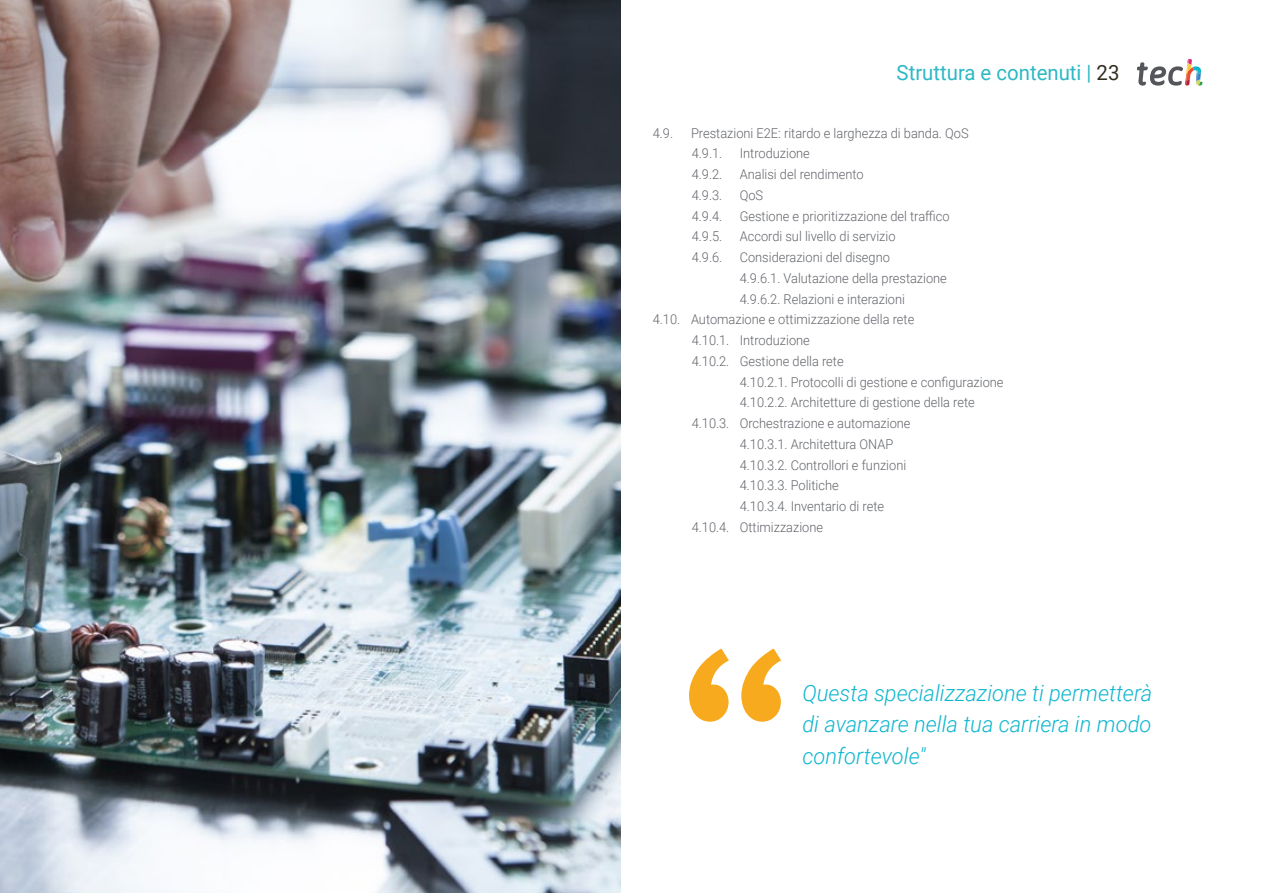
<style>
.page{position:relative;width:1263px;height:893px;background:#fff}
.page>*{position:absolute;margin:0;border:0;box-sizing:border-box;transform-origin:0 0}
.t1{font:italic 300 22.5px/31.5px "Roboto";color:#0fb6cf;text-align:justify}
.t2{font:21px "Roboto";color:#2db8c5}
.t3{font:300 13.5px/20.7px "Roboto";color:#61646a;scale:.95 1}
.s1{color:#312e20}
</style>
<div class="page">
<svg style="left:1137px;top:59px;width:65px;height:27px"></svg>
<img style="left:0;top:0;width:621px;height:893px">
<svg style="left:689px;top:648px;width:92px;height:74px"></svg>
<h2 class="t2" style="left:897px;top:57px;width:224px">Struttura e contenuti | <span class="s1">23</span></h2>
<p class="t3" style="left:653px;top:122px;width:23px">4.9.</p>
<p class="t3" style="left:691px;top:122px;width:294px">Prestazioni E2E: ritardo e larghezza di banda. QoS<br>4.9.1.</p>
<p class="t3" style="left:740px;top:143px;width:75px">Introduzione</p>
<p class="t3" style="left:692px;top:164px;width:34px">4.9.2.</p>
<p class="t3" style="left:740px;top:164px;width:132px">Analisi del rendimento</p>
<p class="t3" style="left:692px;top:184px;width:34px">4.9.3.</p>
<p class="t3" style="left:740px;top:184px;width:26px">QoS</p>
<p class="t3" style="left:692px;top:205px;width:34px">4.9.4.</p>
<p class="t3" style="left:740px;top:205px;width:222px">Gestione e prioritizzazione del traffico</p>
<p class="t3" style="left:692px;top:226px;width:34px">4.9.5.</p>
<p class="t3" style="left:740px;top:226px;width:165px">Accordi sul livello di servizio</p>
<p class="t3" style="left:692px;top:247px;width:34px">4.9.6.</p>
<p class="t3" style="left:740px;top:247px;width:160px">Considerazioni del disegno</p>
<p class="t3" style="left:740px;top:267px;width:220px">4.9.6.1. Valutazione della prestazione</p>
<p class="t3" style="left:740px;top:288px;width:175px">4.9.6.2. Relazioni e interazioni</p>
<p class="t3" style="left:653px;top:309px;width:277px">4.10. Automazione e ottimizzazione della rete</p>
<p class="t3" style="left:692px;top:330px;width:126px">4.10.1. Introduzione</p>
<p class="t3" style="left:692px;top:350px;width:161px">4.10.2. Gestione della rete</p>
<p class="t3" style="left:740px;top:371px;width:279px">4.10.2.1. Protocolli di gestione e configurazione</p>
<p class="t3" style="left:740px;top:392px;width:249px">4.10.2.2. Architetture di gestione della rete</p>
<p class="t3" style="left:692px;top:413px;width:232px">4.10.3. Orchestrazione e automazione</p>
<p class="t3" style="left:740px;top:433px;width:163px">4.10.3.1. Architettura ONAP</p>
<p class="t3" style="left:740px;top:454px;width:177px">4.10.3.2. Controllori e funzioni</p>
<p class="t3" style="left:740px;top:475px;width:106px">4.10.3.3. Politiche</p>
<p class="t3" style="left:740px;top:496px;width:153px">4.10.3.4. Inventario di rete</p>
<p class="t3" style="left:692px;top:516px;width:140px">4.10.4. Ottimizzazione</p>
<h1 class="t1" style="left:802px;top:676px;width:351px">Questa specializzazione ti permetterà di avanzare nella tua carriera in modo confortevole"</h1>
</div>
